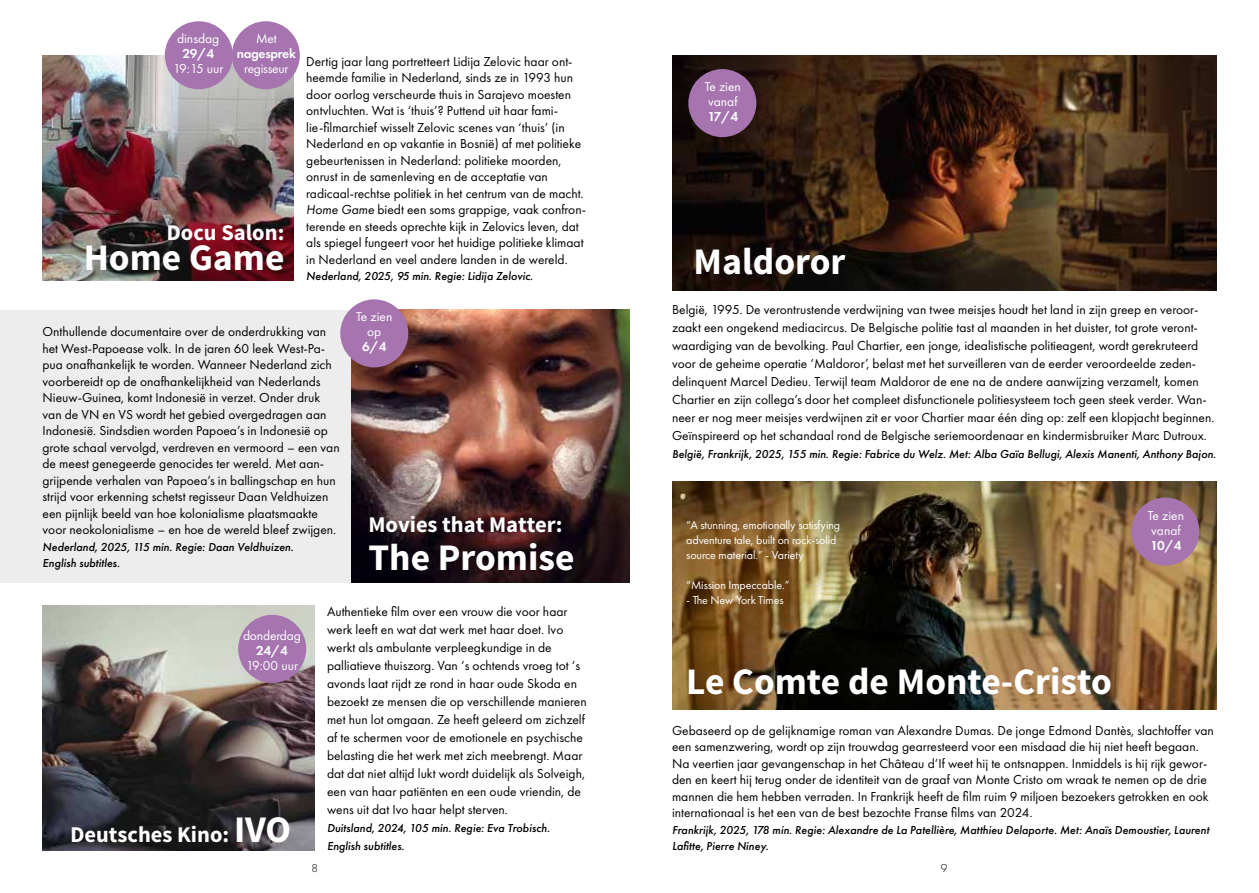
<style>
.page{position:relative;width:1259px;height:893px;background:#fff}
.page>*{position:absolute;margin:0;border:0;box-sizing:border-box;transform-origin:0 0}
.t1{font:700 37.5px "Source Sans Pro";color:#fff}
.t2{font:700 22.5px "Source Sans Pro";color:#fff}
.t3{font:13.5px/16.5px "Futura PT";color:#000}
.t4{font:13.5px/15px "Futura PT";color:#fff}
.t5{font:600 13.5px "Futura PT";letter-spacing:-.02em;color:#fff}
.t6{font:13.5px "Futura PT";letter-spacing:-.02em;color:#fff}
.t7{font:italic 500 12px/16.5px "Futura PT";color:#000}
.t8{font:12px/15px "Futura PT";letter-spacing:-.01em;color:#fff}
.t9{font:300 12px "Futura PT";color:#000}
.s1{font-style:italic}
.s2{font-size:37.5px}
</style>
<div class="page">
<div style="left:0;top:310px;width:366px;height:273px;background:#ededed"></div>
<img style="left:43px;top:55px;width:250px;height:225px">
<img style="left:43px;top:606px;width:272px;height:245px">
<img style="left:352px;top:310px;width:277px;height:273px">
<div style="left:232px;top:21px;width:68px;height:68px;background:#a675b0;border-radius:50%"></div>
<div style="left:340px;top:299px;width:68px;height:68px;background:#a675b0;border-radius:50%"></div>
<img style="left:672px;top:482px;width:544px;height:227px">
<img style="left:672px;top:55px;width:544px;height:236px">
<div style="left:688px;top:69px;width:68px;height:68px;background:#a675b0;border-radius:50%"></div>
<div style="left:1131px;top:497px;width:68px;height:69px;background:#a675b0;border-radius:50%"></div>
<div style="left:165px;top:21px;width:68px;height:68px;background:#a675b0;border-radius:50%"></div>
<div style="left:238px;top:615px;width:68px;height:68px;background:#a675b0;border-radius:50%"></div>
<p class="t4" style="left:177px;top:31px;width:44px">dinsdag</p>
<p class="t5" style="left:182px;top:45px;width:33px">29/4</p>
<p class="t4" style="left:173px;top:61px;width:52px">19:15 uur</p>
<p class="t4" style="left:256px;top:31px;width:22px">Met</p>
<p class="t5" style="left:237px;top:45px;width:61px">nagesprek</p>
<p class="t6" style="left:244px;top:61px;width:46px">regisseur</p>
<h2 class="t2" style="left:167px;top:218px;width:119px">Docu Salon:</h2>
<h1 class="t1" style="left:84px;top:233px;width:202px">Home Game</h1>
<p class="t3" style="left:306px;top:53px;width:281px">Dertig jaar lang portretteert Lidija Zelovic haar ont&shy;heemde familie in Nederland, sinds ze in 1993 hun door oorlog verscheurde thuis in Sarajevo moesten ontvluchten. Wat is ‘thuis’? Puttend uit haar fami&shy;lie-filmarchief wisselt Zelovic scenes van ‘thuis’ (in Nederland en op vakantie in Bosnië) af met politieke gebeurtenissen in Nederland: politieke moorden, onrust in de samenleving en de acceptatie van radicaal-rechtse politiek in het centrum van de macht.<br><span class="s1">Home Game</span> biedt een soms grappige, vaak confron&shy;terende en steeds oprechte kijk in Zelovics leven, dat als spiegel fungeert voor het huidige politieke klimaat in Nederland en veel andere landen in de wereld.</p>
<p class="t7" style="left:306px;top:268px;width:228px">Nederland, 2025, 95 min. Regie: Lidija Zelovic.</p>
<p class="t3" style="left:43px;top:323px;width:299px">Onthullende documentaire over de onderdrukking van het West-Papoease volk. In de jaren 60 leek West-Pa&shy;pua onafhankelijk te worden. Wanneer Nederland zich voorbereidt op de onafhankelijkheid van Nederlands Nieuw-Guinea, komt Indonesië in verzet. Onder druk van de VN en VS wordt het gebied overgedragen aan Indonesië. Sindsdien worden Papoea’s in Indonesië op grote schaal vervolgd, verdreven en vermoord – een van de meest genegeerde genocides ter wereld. Met aan&shy;grijpende verhalen van Papoea’s in ballingschap en hun strijd voor erkenning schetst regisseur Daan Veldhuizen een pijnlijk beeld van hoe kolonialisme plaatsmaakte voor neokolonialisme – en hoe de wereld bleef zwijgen.</p>
<p class="t7" style="left:43px;top:538px;width:253px">Nederland, 2025, 115 min. Regie: Daan Veldhuizen.<br>English subtitles.</p>
<p class="t4" style="left:356px;top:309px;width:38px;text-align:center">Te zien op</p>
<p class="t5" style="left:362px;top:338px;width:26px">6/4</p>
<h2 class="t2" style="left:368px;top:510px;width:196px">Movies that Matter:</h2>
<h1 class="t1" style="left:368px;top:533px;width:207px">The Promise</h1>
<p class="t4" style="left:243px;top:628px;width:60px">donderdag</p>
<p class="t5" style="left:256px;top:642px;width:33px">24/4</p>
<p class="t4" style="left:246px;top:658px;width:53px">19:00 uur</p>
<h2 class="t2" style="left:70px;top:820px;width:222px">Deutsches Kino: <span class="s2">IVO</span></h2>
<p class="t3" style="left:327px;top:603px;width:261px;line-height:18px">Authentieke film over een vrouw die voor haar werk leeft en wat dat werk met haar doet. Ivo werkt als ambulante verpleegkundige in de palliatieve thuiszorg. Van ‘s ochtends vroeg tot ‘s avonds laat rijdt ze rond in haar oude Skoda en bezoekt ze mensen die op verschillende manieren met hun lot omgaan. Ze heeft geleerd om zichzelf af te schermen voor de emotionele en psychische belasting die het werk met zich meebrengt. Maar dat dat niet altijd lukt wordt duidelijk als Solveigh, een van haar patiënten en een oude vriendin, de wens uit dat Ivo haar helpt sterven.</p>
<p class="t7" style="left:327px;top:819px;width:225px;line-height:18px">Duitsland, 2024, 105 min. Regie: Eva Trobisch.<br>English subtitles.</p>
<p class="t4" style="left:705px;top:79px;width:38px">Te zien vanaf</p>
<p class="t5" style="left:708px;top:108px;width:32px">17/4</p>
<h1 class="t1" style="left:693px;top:238px;width:153px">Maldoror</h1>
<p class="t3" style="left:672px;top:300px;width:544px;line-height:18px">België, 1995. De verontrustende verdwijning van twee meisjes houdt het land in zijn greep en veroor&shy;zaakt een ongekend mediacircus. De Belgische politie tast al maanden in het duister, tot grote veront&shy;waardiging van de bevolking. Paul Chartier, een jonge, idealistische politieagent, wordt gerekruteerd voor de geheime operatie ‘Maldoror’, belast met het surveilleren van de eerder veroordeelde zeden&shy;delinquent Marcel Dedieu. Terwijl team Maldoror de ene na de andere aanwijzing verzamelt, komen Chartier en zijn collega’s door het compleet disfunctionele politiesysteem toch geen steek verder. Wan&shy;neer er nog meer meisjes verdwijnen zit er voor Chartier maar één ding op: zelf een klopjacht beginnen.<br>Geïnspireerd op het schandaal rond de Belgische seriemoordenaar en kindermisbruiker Marc Dutroux.</p>
<p class="t7" style="left:672px;top:445px;width:545px">België, Frankrijk, 2025, 155 min. Regie: Fabrice du Welz. Met: Alba Gaïa Bellugi, Alexis Manenti, Anthony Bajon.</p>
<p class="t8" style="left:686px;top:517px;width:155px">“A stunning, emotionally satisfying adventure tale, built on rock-solid source material.” - Variety</p>
<p class="t8" style="left:686px;top:577px;width:105px">“Mission Impeccable.”</p>
<p class="t8" style="left:686px;top:592px;width:99px">- The New York Times</p>
<h1 class="t1" style="left:686px;top:658px;width:427px">Le Comte de Monte-Cristo</h1>
<p class="t4" style="left:1148px;top:508px;width:38px">Te zien vanaf</p>
<p class="t5" style="left:1150px;top:537px;width:32px">10/4</p>
<p class="t3" style="left:672px;top:722px;width:543px">Gebaseerd op de gelijknamige roman van Alexandre Dumas. De jonge Edmond Dantès, slachtoffer van een samenzwering, wordt op zijn trouwdag gearresteerd voor een misdaad die hij niet heeft begaan.<br>Na veertien jaar gevangenschap in het Château d’If weet hij te ontsnappen. Inmiddels is hij rijk gewor&shy;den en keert hij terug onder de identiteit van de graaf van Monte Cristo om wraak te nemen op de drie mannen die hem hebben verraden. In Frankrijk heeft de film ruim 9 miljoen bezoekers getrokken en ook internationaal is het een van de best bezochte Franse films van 2024.</p>
<p class="t7" style="left:672px;top:822px;width:539px">Frankrijk, 2025, 178 min. Regie: Alexandre de La Patellière, Matthieu Delaporte. Met: Anaïs Demoustier, Laurent<br>Lafitte, Pierre Niney.</p>
<p class="t9" style="left:311px;top:862px;width:8px">8</p>
<p class="t9" style="left:941px;top:862px;width:8px">9</p>
</div>
